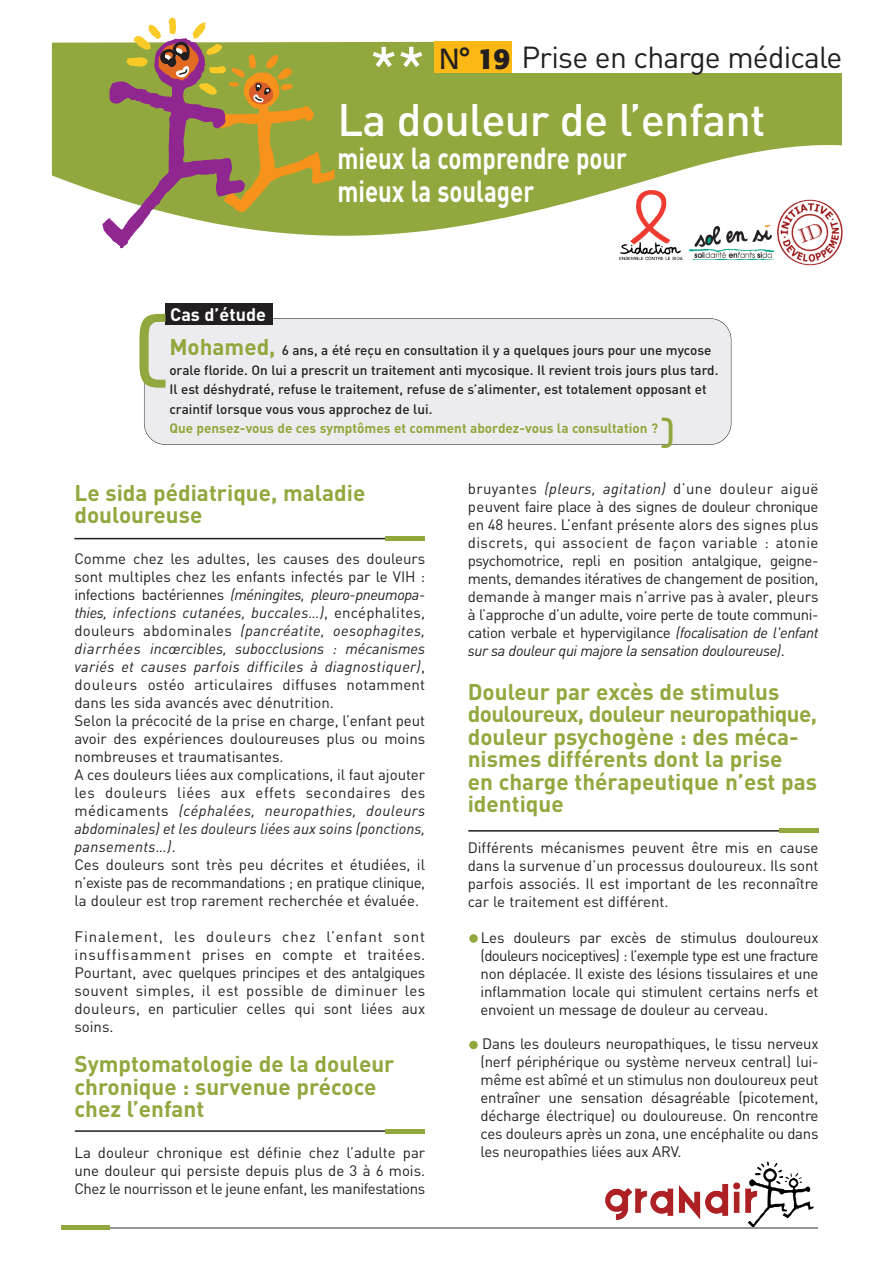
<style>
.page{position:relative;width:893px;height:1263px;background:#fff}
.page>*{position:absolute;margin:0;border:0;box-sizing:border-box;transform-origin:0 0}
.t1{font:99.6px "Eurostile Extended Two";color:#90a83d}
.t2{font:70.95px "Helvetica";color:#fff}
.t3{font:500 45px "DIN";letter-spacing:-.015em;color:#fff}
.t4{font:40.95px "Eurostile Extended Two";color:#90a83d}
.t5{font:700 30px/33px "DIN";color:#fff;scale:.8 1}
.t6{font:30px "DIN";letter-spacing:-.025em;color:#231f20}
.t7{font:700 22.5px/22.5px "DIN";color:#90a83d}
.t8{font:700 18px "DIN";color:#fff}
.t9{font:15px/18px "DIN";color:#231f20;text-align:justify}
.t10{font:500 13.5px/19.5px "DIN";color:#231f20}
.t11{font:700 13.5px "DIN";color:#90a83d}
.s1{font-family:"Formata";font-size:28.8px}
.s2{font-family:"Formata";font-weight:700;font-size:28.8px}
.s3{font-weight:700;font-size:22.5px;color:#90a83d}
.s4{font-style:italic}
</style>
<div class="page">
<img style="left:756px;top:1161px;width:21px;height:26px">
<div style="left:469px;top:1041px;width:9px;height:8px;background:#90a83d;border-radius:50%"></div>
<div style="left:469px;top:934px;width:9px;height:9px;background:#90a83d;border-radius:50%"></div>
<svg style="left:52px;top:41px;width:790px;height:225px;fill:#90a83d"></svg>
<svg style="left:101px;top:17px;width:234px;height:232px"></svg>
<hr style="left:68px;top:1227px;width:749px;height:2px;background:#939598">
<div style="left:434px;top:41px;width:79px;height:31px;background:#fcb814"></div>
<hr style="left:74px;top:538px;width:349px;height:1px;background:#231f20">
<div style="left:385px;top:536px;width:39px;height:5px;background:#90a83d"></div>
<hr style="left:62px;top:1226px;width:48px;height:4px;background:#90a83d">
<div style="left:512px;top:39px;width:332px;height:34px;background:#fff"></div>
<div style="left:144px;top:318px;width:587px;height:127px;background:#ececee;border-radius:21px"></div>
<div style="left:144px;top:318px;width:587px;height:127px;border:1px solid #231f20;border-radius:22px"></div>
<div style="left:165px;top:304px;width:108px;height:21px;background:#231f20"></div>
<hr style="left:75px;top:1130px;width:348px;height:2px;background:#231f20">
<hr style="left:386px;top:1129px;width:39px;height:4px;background:#90a83d">
<hr style="left:468px;top:830px;width:349px;height:1px;background:#231f20">
<div style="left:779px;top:828px;width:39px;height:5px;background:#90a83d"></div>
<img style="left:777px;top:200px;width:66px;height:65px;border-radius:50%">
<img style="left:619px;top:190px;width:64px;height:70px">
<div style="left:688px;top:223px;width:87px;height:49px;background:#fff"></div>
<img style="left:690px;top:225px;width:84px;height:35px">
<h3 class="t6" style="left:439px;top:40px;width:405px"><span class="s1">N°</span> <span class="s2">19</span> Prise en charge médicale</h3>
<h3 class="t3" style="left:337px;top:94px;width:430px">La douleur de l’enfant</h3>
<h3 class="t5" style="left:337px;top:142px;width:364px">mieux la comprendre pour mieux la soulager</h3>
<h2 class="t2" style="left:370px;top:47px;width:57px">**</h2>
<p class="t8" style="left:170px;top:305px;width:97px">Cas d’étude</p>
<h1 class="t1" style="left:133px;top:315px;width:38px">(</h1>
<p class="t10" style="left:169px;top:341px;width:551px"><span class="s3">Mohamed,</span> 6 ans, a été reçu en consultation il y a quelques jours pour une mycose orale floride. On lui a prescrit un traitement anti mycosique. Il revient trois jours plus tard.<br>Il est déshydraté, refuse le traitement, refuse de s’alimenter, est totalement opposant et craintif lorsque vous vous approchez de lui.</p>
<p class="t11" style="left:169px;top:421px;width:490px">Que pensez-vous de ces symptômes et comment abordez-vous la consultation ?</p>
<h3 class="t4" style="left:675px;top:448px;width:17px;rotate:-180deg">(</h3>
<h3 class="t7" style="left:74px;top:482px;width:292px">Le sida pédiatrique, maladie douloureuse</h3>
<p class="t9" style="left:74px;top:549px;width:352px;text-align:left">Comme chez les adultes, les causes des douleurs sont multiples chez les enfants infectés par le VIH : infections bactériennes <span class="s4">(méningites, pleuro-pneumopa&shy;thies, infections cutanées, buccales…)</span>, encéphalites, douleurs abdominales <span class="s4">(pancréatite, oesophagites, diarrhées incœrcibles, subocclusions : mécanismes variés et causes parfois difficiles à diagnostiquer)</span>, douleurs ostéo articulaires diffuses notamment dans les sida avancés avec dénutrition.<br>Selon la précocité de la prise en charge, l’enfant peut avoir des expériences douloureuses plus ou moins nombreuses et traumatisantes.<br>A ces douleurs liées aux complications, il faut ajouter les douleurs liées aux effets secondaires des médicaments <span class="s4">(céphalées, neuropathies, douleurs abdominales) et les douleurs liées aux soins (ponctions, pansements…)</span>.<br>Ces douleurs sont très peu décrites et étudiées, il n’existe pas de recommandations ; en pratique clinique, la douleur est trop rarement recherchée et évaluée.</p>
<p class="t9" style="left:74px;top:927px;width:352px">Finalement, les douleurs chez l’enfant sont insuffisamment prises en compte et traitées.<br>Pourtant, avec quelques principes et des antalgiques souvent simples, il est possible de diminuer les douleurs, en particulier celles qui sont liées aux soins.</p>
<h3 class="t7" style="left:74px;top:1053px;width:322px">Symptomatologie de la douleur chronique : survenue précoce chez l’enfant</h3>
<p class="t9" style="left:74px;top:1143px;width:352px">La douleur chronique est définie chez l’adulte par une douleur qui persiste depuis plus de 3 à 6 mois.<br>Chez le nourrisson et le jeune enfant, les manifestations</p>
<p class="t9" style="left:468px;top:480px;width:352px">bruyantes <span class="s4">(pleurs, agitation)</span> d’une douleur aiguë peuvent faire place à des signes de douleur chronique en 48 heures. L’enfant présente alors des signes plus discrets, qui associent de façon variable : atonie psychomotrice, repli en position antalgique, geigne&shy;ments, demandes itératives de changement de position, demande à manger mais n’arrive pas à avaler, pleurs à l’approche d’un adulte, voire perte de toute communi&shy;cation verbale et hypervigilance <span class="s4">(focalisation de l'enfant sur sa douleur qui majore la sensation douloureuse)</span>.</p>
<h3 class="t7" style="left:468px;top:681px;width:351px">Douleur par excès de stimulus douloureux, douleur neuropathique, douleur psychogène : des méca&shy;nismes différents dont la prise<br>en charge thérapeutique n’est pas identique</h3>
<p class="t9" style="left:468px;top:838px;width:352px">Différents mécanismes peuvent être mis en cause dans la survenue d’un processus douloureux. Ils sont parfois associés. Il est important de les reconnaître car le traitement est différent.</p>
<p class="t9" style="left:480px;top:928px;width:340px">Les douleurs par excès de stimulus douloureux (douleurs nociceptives) : l’exemple type est une fracture non déplacée. Il existe des lésions tissulaires et une inflammation locale qui stimulent certains nerfs et envoient un message de douleur au cerveau.</p>
<p class="t9" style="left:480px;top:1035px;width:340px">Dans les douleurs neuropathiques, le tissu nerveux (nerf périphérique ou système nerveux central) lui&shy;même est abîmé et un stimulus non douloureux peut entraîner une sensation désagréable (picotement, décharge électrique) ou douloureuse. On rencontre ces douleurs après un zona, une encéphalite ou dans les neuropathies liées aux ARV.</p>
</div>
